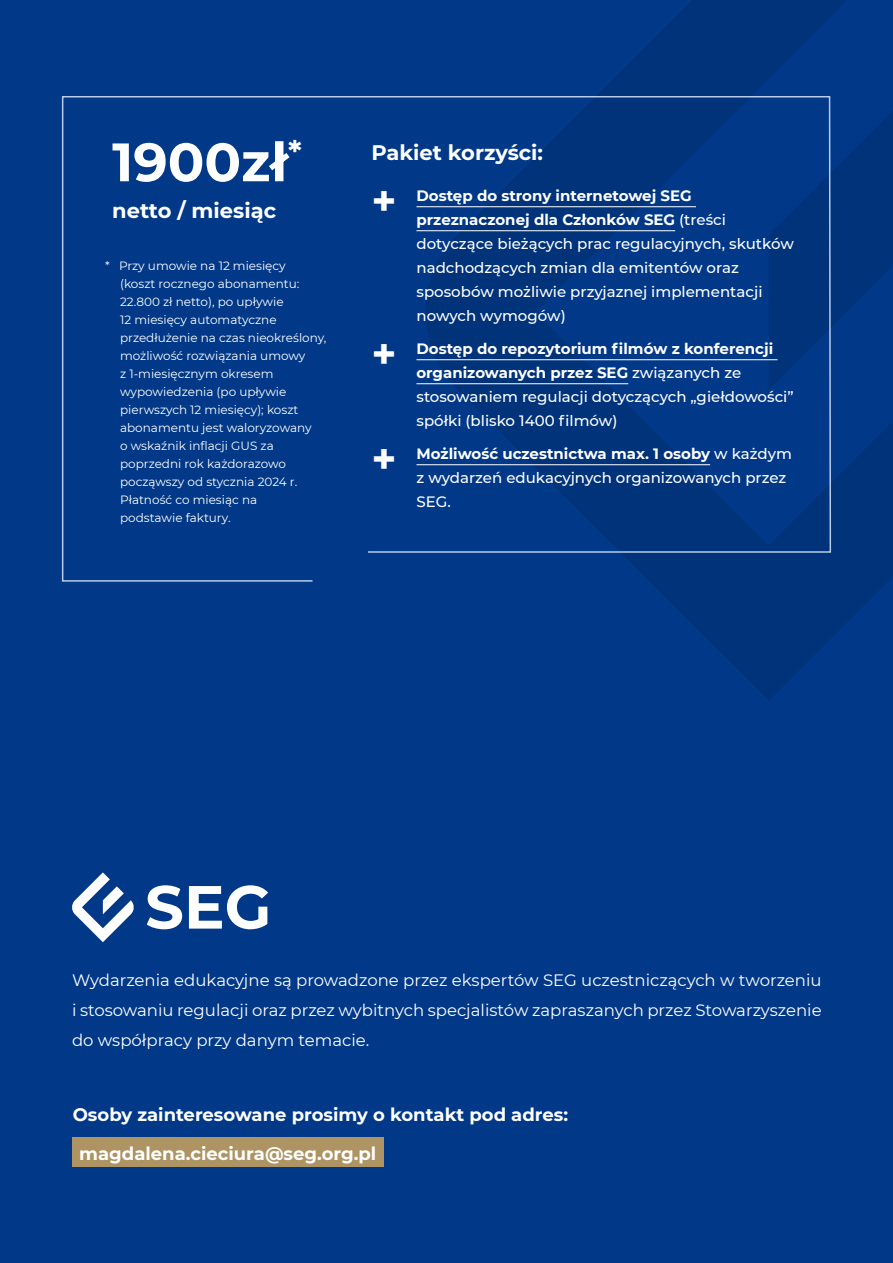
<style>
.page{position:relative;width:893px;height:1263px;background:#fff}
.page>*{position:absolute;margin:0;border:0;box-sizing:border-box;transform-origin:0 0}
.t1{font:700 54px "Montserrat";color:#fff}
.t2{font:700 42px "Montserrat";color:#fff}
.t3{font:700 21px "Montserrat";color:#fff}
.t4{font:700 18px "Montserrat";color:#fff}
.t5{font:16.5px/30px "Montserrat";color:#fff;text-align:justify}
.t6{font:500 15px/24px "Montserrat";color:#fff}
.t7{font:12px/18px "Montserrat";color:#fff}
.s1{font-weight:700}
</style>
<div class="page">
<div style="left:0;top:0;width:892px;height:1263px;background:#013988"></div>
<svg style="left:598px;top:0;width:294px;height:700px"></svg>
<svg style="left:61px;top:95px;width:770px;height:487px"></svg>
<hr style="left:416px;top:206px;width:280px;height:1px;background:#fff">
<hr style="left:416px;top:230px;width:259px;height:1px;background:#fff">
<hr style="left:416px;top:359px;width:361px;height:1px;background:#fff">
<hr style="left:416px;top:383px;width:212px;height:1px;background:#fff">
<hr style="left:416px;top:464px;width:294px;height:1px;background:#fff">
<svg style="left:147px;top:885px;width:35px;height:44px"></svg>
<svg style="left:189px;top:885px;width:79px;height:44px"></svg>
<svg style="left:72px;top:872px;width:62px;height:70px"></svg>
<div style="left:72px;top:1138px;width:311px;height:29px;background:#ad9462"></div>
<p class="t1" style="left:112px;top:123px;width:191px">1900zł<sup>*</sup></p>
<p class="t3" style="left:112px;top:196px;width:165px">netto / miesiąc</p>
<p class="t7" style="left:120px;top:256px;width:208px;text-indent:-15px">* Przy umowie na 12 miesięcy<br>(koszt rocznego abonamentu:<br>22.800 zł netto), po upływie<br>12 miesięcy automatyczne przedłużenie na czas nieokreślony, możliwość rozwiązania umowy<br>z 1-miesięcznym okresem wypowiedzenia (po upływie pierwszych 12 miesięcy); koszt abonamentu jest waloryzowany<br>o wskaźnik inflacji GUS za poprzedni rok każdorazowo począwszy od stycznia 2024 r.<br>Płatność co miesiąc na<br>podstawie faktury.</p>
<h2 class="t3" style="left:371px;top:138px;width:173px">Pakiet korzyści:</h2>
<p class="t2" style="left:371px;top:171px;width:27px">+</p>
<p class="t6" style="left:416px;top:183px;width:379px"><span class="s1">Dostęp do strony internetowej SEG przeznaczonej dla Członków SEG</span> (treści dotyczące bieżących prac regulacyjnych, skutków nadchodzących zmian dla emitentów oraz sposobów możliwie przyjaznej implementacji nowych wymogów)</p>
<p class="t2" style="left:371px;top:324px;width:27px">+</p>
<p class="t6" style="left:416px;top:336px;width:378px"><span class="s1">Dostęp do repozytorium filmów z konferencji organizowanych przez SEG</span> związanych ze stosowaniem regulacji dotyczących „giełdowości” spółki (blisko 1400 filmów)</p>
<p class="t2" style="left:371px;top:429px;width:27px">+</p>
<p class="t6" style="left:416px;top:441px;width:377px"><span class="s1">Możliwość uczestnictwa max. 1 osoby</span> w każdym z wydarzeń edukacyjnych organizowanych przez<br>SEG.</p>
<p class="t5" style="left:72px;top:964px;width:751px">Wydarzenia edukacyjne są prowadzone przez ekspertów SEG uczestniczących w tworzeniu i stosowaniu regulacji oraz przez wybitnych specjalistów zapraszanych przez Stowarzyszenie do współpracy przy danym temacie.</p>
<h2 class="t4" style="left:73px;top:1102px;width:497px">Osoby zainteresowane prosimy o kontakt pod adres:</h2>
<h2 class="t4" style="left:79px;top:1140px;width:299px">magdalena.cieciura@seg.org.pl</h2>
</div>
